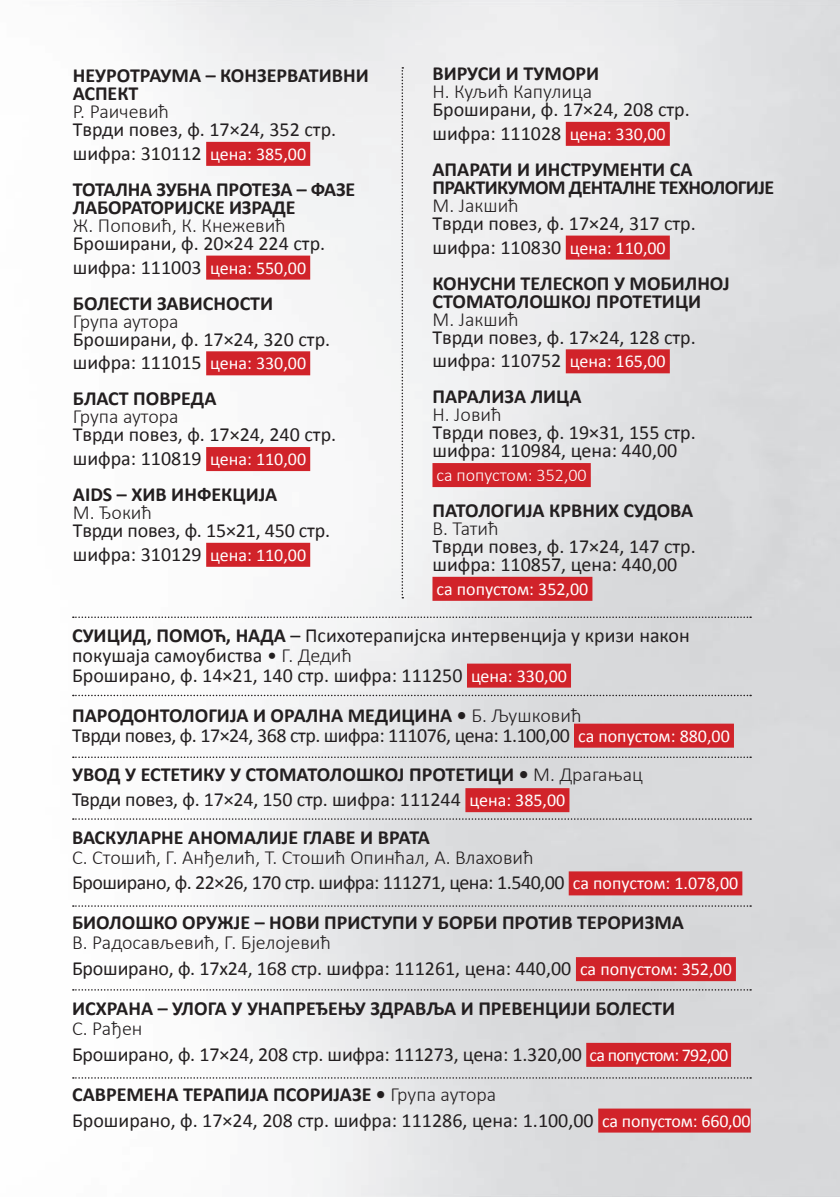
<style>
.page{position:relative;width:840px;height:1197px;background:#fff}
.page>*{position:absolute;margin:0;border:0;box-sizing:border-box;transform-origin:0 0}
.t1{font:20px/23.6px "Calibri";color:#231f20}
.t2{font:700 20px/18px "Calibri";color:#231f20}
.t3{font:20px/25.6px "Calibri";letter-spacing:-.025em;color:#231f20}
.t4{font:300 20px "Calibri";color:#231f20}
.t5{font:700 20px/18px "Calibri";letter-spacing:-.03em;color:#231f20}
.t6{font:300 18px "Calibri";color:#fff}
.t7{font:18px "Calibri";color:#fff}
.s1{font-size:18px;color:#fff}
.s2{font-weight:700}
.s3{font-weight:300}
</style>
<div class="page">
<img style="left:72px;top:0;width:767px;height:1196px">
<div style="left:568px;top:871px;width:174px;height:24px;background:#d1232a"></div>
<div style="left:575px;top:957px;width:160px;height:24px;background:#d1232a"></div>
<div style="left:586px;top:1042px;width:144px;height:24px;background:#d1232a"></div>
<div style="left:598px;top:1108px;width:152px;height:24px;background:#d1232a"></div>
<div style="left:466px;top:663px;width:104px;height:24px;background:#d1232a"></div>
<div style="left:573px;top:723px;width:160px;height:24px;background:#d1232a"></div>
<div style="left:465px;top:788px;width:104px;height:24px;background:#d1232a"></div>
<div style="left:206px;top:142px;width:104px;height:24px;background:#d1232a"></div>
<div style="left:206px;top:255px;width:104px;height:24px;background:#d1232a"></div>
<div style="left:206px;top:351px;width:104px;height:24px;background:#d1232a"></div>
<div style="left:206px;top:447px;width:104px;height:24px;background:#d1232a"></div>
<div style="left:206px;top:542px;width:104px;height:24px;background:#d1232a"></div>
<div style="left:565px;top:122px;width:104px;height:24px;background:#d1232a"></div>
<div style="left:565px;top:235px;width:104px;height:24px;background:#d1232a"></div>
<div style="left:565px;top:349px;width:104px;height:24px;background:#d1232a"></div>
<div style="left:432px;top:463px;width:158px;height:24px;background:#d1232a"></div>
<div style="left:432px;top:576px;width:160px;height:24px;background:#d1232a"></div>
<svg style="left:73px;top:905px;width:677px;height:1px"></svg>
<svg style="left:73px;top:988px;width:677px;height:2px"></svg>
<svg style="left:73px;top:1076px;width:677px;height:2px"></svg>
<svg style="left:73px;top:818px;width:677px;height:1px"></svg>
<svg style="left:73px;top:756px;width:677px;height:2px"></svg>
<svg style="left:73px;top:694px;width:677px;height:2px"></svg>
<svg style="left:73px;top:616px;width:677px;height:2px"></svg>
<svg style="left:401px;top:67px;width:2px;height:531px"></svg>
<p class="t2" style="left:73px;top:66px;width:297px">НЕУРОТРАУМА – КОНЗЕРВАТИВНИ<br>АСПЕКТ</p>
<p class="t4" style="left:73px;top:99px;width:98px">Р. Раичевић</p>
<p class="t1" style="left:73px;top:118px;width:265px">Tврди повез, ф. 17×24, 352 стр. шифра: 310112 <span class="s1">цена: 385,00</span></p>
<p class="t2" style="left:73px;top:180px;width:284px">ТОТАЛНА ЗУБНА ПРОТЕЗА – ФАЗЕ<br>ЛАБОРАТОРИЈСКЕ ИЗРАДЕ</p>
<p class="t4" style="left:73px;top:213px;width:214px">Ж. Поповић, К. Кнежевић</p>
<p class="t1" style="left:73px;top:231px;width:254px">Броширани, ф. 20×24 224 стр. шифра: 111003 <span class="s1">цена: 550,00</span></p>
<p class="t2" style="left:73px;top:294px;width:202px">БОЛЕСТИ ЗАВИСНОСТИ</p>
<p class="t4" style="left:73px;top:308px;width:107px">Група аутора</p>
<p class="t1" style="left:73px;top:327px;width:259px">Броширани, ф. 17×24, 320 стр. шифра: 111015 <span class="s1">цена: 330,00</span></p>
<p class="t2" style="left:73px;top:389px;width:145px">БЛАСТ ПОВРЕДА</p>
<p class="t4" style="left:73px;top:404px;width:107px">Група аутора</p>
<p class="t1" style="left:73px;top:423px;width:265px">Tврди повез, ф. 17×24, 240 стр. шифра: 110819 <span class="s1">цена: 110,00</span></p>
<p class="t2" style="left:73px;top:485px;width:206px">AIDS – ХИВ ИНФЕКЦИЈА</p>
<p class="t4" style="left:73px;top:500px;width:81px">М. Ђокић</p>
<p class="t1" style="left:73px;top:518px;width:258px">Tврди повез, ф. 15×21, 450 стр. шифра: 310129 <span class="s1">цена: 110,00</span></p>
<p class="t2" style="left:432px;top:64px;width:168px">ВИРУСИ И ТУМОРИ</p>
<p class="t4" style="left:432px;top:79px;width:161px">Н. Куљић Капулица</p>
<p class="t1" style="left:432px;top:98px;width:259px">Броширани, ф. 17×24, 208 стр. шифра: 111028 <span class="s1">цена: 330,00</span></p>
<p class="t5" style="left:432px;top:160px;width:343px">АПАРАТИ И ИНСТРУМЕНТИ СА<br>ПРАКТИКУМОМ ДЕНТАЛНЕ ТЕХНОЛОГИЈЕ</p>
<p class="t4" style="left:432px;top:193px;width:88px">М. Јакшић</p>
<p class="t1" style="left:432px;top:211px;width:265px">Tврди повез, ф. 17×24, 317 стр. шифра: 110830 <span class="s1">цена: 110,00</span></p>
<p class="t2" style="left:432px;top:274px;width:299px">КОНУСНИ ТЕЛЕСКОП У МОБИЛНОЈ<br>СТОМАТОЛОШКОЈ ПРОТЕТИЦИ</p>
<p class="t4" style="left:432px;top:306px;width:88px">М. Јакшић</p>
<p class="t1" style="left:432px;top:325px;width:265px">Tврди повез, ф. 17×24, 128 стр. шифра: 110752 <span class="s1">цена: 165,00</span></p>
<p class="t2" style="left:432px;top:387px;width:150px">ПАРАЛИЗА ЛИЦА</p>
<p class="t4" style="left:432px;top:402px;width:71px">Н. Јовић</p>
<p class="t1" style="left:432px;top:424px;width:265px;line-height:18px">Tврди повез, ф. 19×31, 155 стр. шифра: 110984, цена: 440,00</p>
<p class="t6" style="left:436px;top:464px;width:152px">са попустом: 352,00</p>
<p class="t2" style="left:432px;top:501px;width:262px">ПАТОЛОГИЈА КРВНИХ СУДОВА</p>
<p class="t4" style="left:432px;top:516px;width:68px">В. Татић</p>
<p class="t1" style="left:432px;top:537px;width:265px;line-height:18px">Tврди повез, ф. 17×24, 147 стр. шифра: 110857, цена: 440,00</p>
<p class="t7" style="left:436px;top:577px;width:153px">са попустом: 352,00</p>
<p class="t1" style="left:72px;top:625px;width:619px;line-height:20px"><span class="s2">СУИЦИД, ПОМОћ, НАДА</span> – Психотерапијска интервенција у кризи након покушаја самоубиства • <span class="s3">Г. Дедић<br></span>Броширано, ф. 14×21, 140 стр. шифра: 111250 <span class="s1">цена: 330,00</span></p>
<p class="t3" style="left:72px;top:705px;width:659px;line-height:20px"><span class="s2">ПАРОДОНТОЛОГИЈА И ОРАЛНА МЕДИЦИНА •</span> <span class="s3">Б. Љушковић<br></span>Tврди повез, ф. 17×24, 368 стр. шифра: 111076, цена: 1.100,00 <span class="s1">са попустом: 880,00</span></p>
<p class="t1" style="left:72px;top:762px;width:572px;line-height:25px"><span class="s2">УВОД У ЕСТЕТИКУ У СТОМАТОЛОШКОЈ ПРОТЕТИЦИ •</span> <span class="s3">М. Драгањац<br></span>Тврди повез, ф. 17×24, 150 стр. шифра: 111244 <span class="s1">цена: 385,00</span></p>
<p class="t2" style="left:72px;top:828px;width:359px">ВАСКУЛАРНЕ АНОМАЛИЈЕ ГЛАВЕ И ВРАТА</p>
<p class="t3" style="left:72px;top:844px;width:667px"><span class="s3">С. Стошић, Г. Анђелић, Т. Стошић Опинћал, А. Влаховић<br></span>Броширано, ф. 22×26, 170 стр. шифра: 111271, цена: 1.540,00 <span class="s1">са попустом: 1.078,00</span></p>
<p class="t2" style="left:72px;top:913px;width:613px">БИОЛОШКО ОРУЖЈЕ – НОВИ ПРИСТУПИ У БОРБИ ПРОТИВ ТЕРОРИЗМА</p>
<p class="t1" style="left:72px;top:929px;width:661px;line-height:25.6px"><span class="s3">В. Радосављевић, Г. Бјелојевић<br></span>Броширано, ф. 17х24, 168 стр. шифра: 111261, цена: 440,00 <span class="s1">са попустом: 352,00</span></p>
<p class="t2" style="left:72px;top:999px;width:604px">ИСХРАНА – УЛОГА У УНАПРЕЂЕњУ ЗДРАВЉА И ПРЕВЕНЦИЈИ БОЛЕСТИ</p>
<p class="t1" style="left:72px;top:1015px;width:657px;line-height:25.6px"><span class="s3">С. Рађен<br></span>Броширано, ф. 17×24, 208 стр. шифра: 111273, цена: 1.320,00 <span class="s1">са попустом: 792,00</span></p>
<p class="t1" style="left:72px;top:1081px;width:679px;line-height:25.6px"><span class="s2">САВРЕМЕНА ТЕРАПИЈА ПСОРИЈАЗЕ •</span> <span class="s3">Група аутора<br></span>Броширано, ф. 17×24, 208 стр. шифра: 111286, цена: 1.100,00 <span class="s1">са попустом: 660,00</span></p>
</div>
